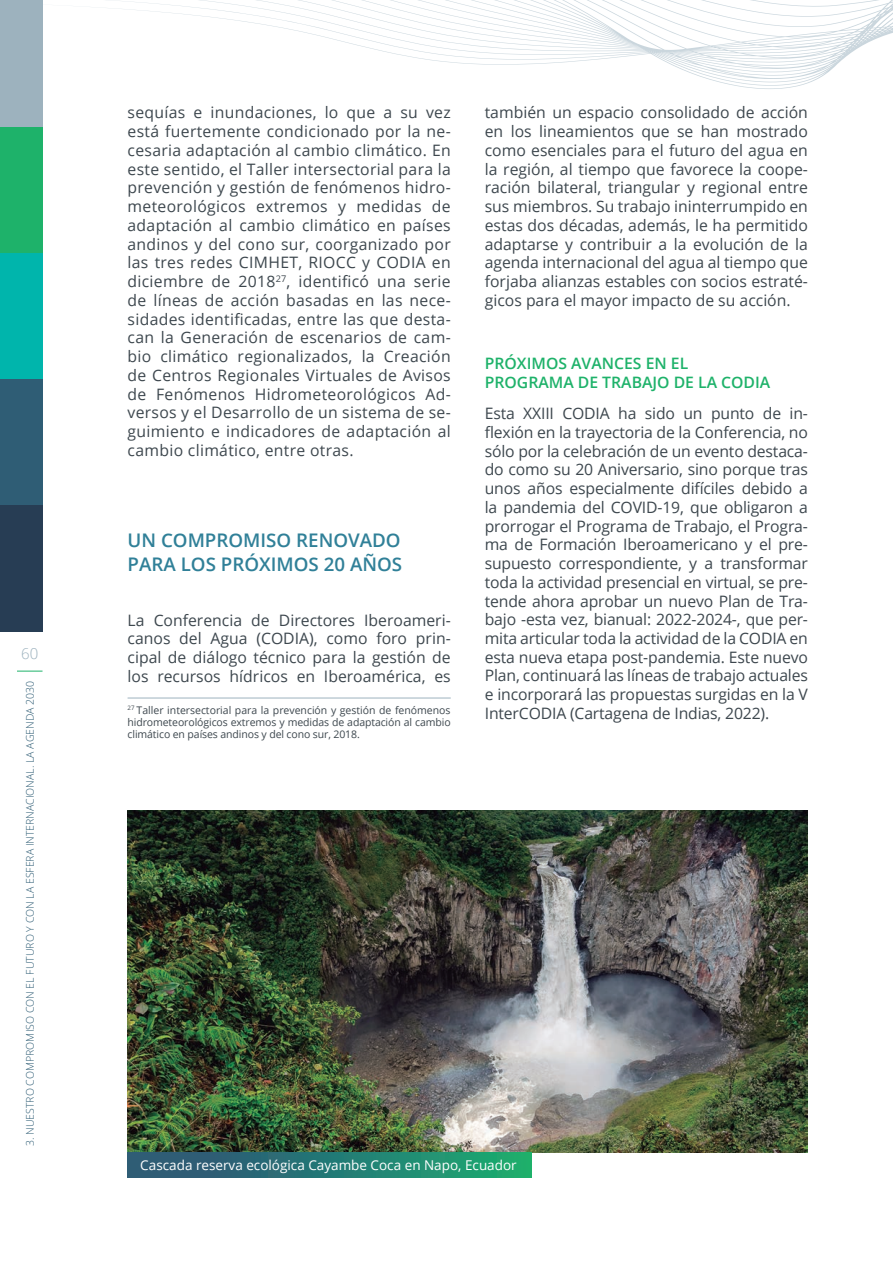
<style>
.page{position:relative;width:893px;height:1263px;background:#fff}
.page>*{position:absolute;margin:0;border:0;box-sizing:border-box;transform-origin:0 0}
.t1{font:600 18.75px/24px "Open Sans";color:#308098}
.t2{font:15.75px/18.8px "Open Sans";color:#3d474e;text-align:justify}
.t3{font:600 15.75px/18.8px "Open Sans";color:#1eb26a}
.t4{font:300 15px "Open Sans";color:#9db2be}
.t5{font:13.5px "Open Sans";color:#fff}
.t6{font:10.5px/12px "Open Sans";letter-spacing:-.01em;color:#3d474e;text-align:justify}
.t7{font:300 10.5px "Open Sans";color:#2f5d75}
</style>
<div class="page">
<svg style="left:118px;top:0;width:775px;height:89px"></svg>
<div style="left:0;top:0;width:43px;height:631px;background:#273d54"></div>
<div style="left:0;top:0;width:43px;height:505px;background:#2f5d75"></div>
<div style="left:0;top:0;width:43px;height:379px;background:#00b5ac"></div>
<div style="left:0;top:0;width:43px;height:253px;background:#1eb26a"></div>
<div style="left:0;top:0;width:43px;height:126px;background:#9db2be"></div>
<svg style="left:17px;top:671px;width:26px;height:1px"></svg>
<img style="left:128px;top:811px;width:680px;height:341px">
<div style="left:128px;top:1152px;width:403px;height:26px;background:linear-gradient(to right,#304f77,#1caa70)"></div>
<hr style="left:128px;top:698px;width:323px;height:1px;background:#9db2be">
<p class="t4" style="left:21px;top:643px;width:19px">60</p>
<p class="t7" style="left:23px;top:1146px;width:466px;rotate:-90deg">3. NUESTRO COMPROMISO CON EL FUTURO Y CON LA ESFERA INTERNACIONAL. LA AGENDA 2030</p>
<p class="t2" style="left:128px;top:103px;width:325px">sequías e inundaciones, lo que a su vez está fuertemente condicionado por la ne&shy;cesaria adaptación al cambio climático. En este sentido, el Taller intersectorial para la prevención y gestión de fenómenos hidro&shy;meteorológicos extremos y medidas de adaptación al cambio climático en países andinos y del cono sur, coorganizado por las tres redes CIMHET, RIOCC y CODIA en diciembre de 2018<sup>27</sup>, identificó una serie de líneas de acción basadas en las nece&shy;sidades identificadas, entre las que desta&shy;can la Generación de escenarios de cam&shy;bio climático regionalizados, la Creación de Centros Regionales Virtuales de Avisos de Fenómenos Hidrometeorológicos Ad&shy;versos y el Desarrollo de un sistema de se&shy;guimiento e indicadores de adaptación al cambio climático, entre otras.</p>
<p class="t1" style="left:128px;top:528px;width:276px">UN COMPROMISO RENOVADO<br>PARA LOS PRÓXIMOS 20 AÑOS</p>
<p class="t2" style="left:128px;top:610px;width:325px">La Conferencia de Directores Iberoameri&shy;canos del Agua (CODIA), como foro prin&shy;cipal de diálogo técnico para la gestión de los recursos hídricos en Iberoamérica, es</p>
<p class="t6" style="left:128px;top:704px;width:325px"><sup>27</sup> Taller intersectorial para la prevención y gestión de fenómenos hidrometeorológicos extremos y medidas de adaptación al cambio climático en países andinos y del cono sur, 2018.</p>
<p class="t2" style="left:485px;top:103px;width:325px">también un espacio consolidado de acción en los lineamientos que se han mostrado como esenciales para el futuro del agua en la región, al tiempo que favorece la coope&shy;ración bilateral, triangular y regional entre sus miembros. Su trabajo ininterrumpido en estas dos décadas, además, le ha permitido adaptarse y contribuir a la evolución de la agenda internacional del agua al tiempo que forjaba alianzas estables con socios estraté&shy;gicos para el mayor impacto de su acción.</p>
<p class="t3" style="left:485px;top:353px;width:287px">PRÓXIMOS AVANCES EN EL<br>PROGRAMA DE TRABAJO DE LA CODIA</p>
<p class="t2" style="left:485px;top:404px;width:325px">Esta XXIII CODIA ha sido un punto de in&shy;flexión en la trayectoria de la Conferencia, no sólo por la celebración de un evento destaca&shy;do como su 20 Aniversario, sino porque tras unos años especialmente difíciles debido a la pandemia del COVID-19, que obligaron a prorrogar el Programa de Trabajo, el Progra&shy;ma de Formación Iberoamericano y el pre&shy;supuesto correspondiente, y a transformar toda la actividad presencial en virtual, se pre&shy;tende ahora aprobar un nuevo Plan de Tra&shy;bajo -esta vez, bianual: 2022-2024-, que per&shy;mita articular toda la actividad de la CODIA en esta nueva etapa post-pandemia. Este nuevo Plan, continuará las líneas de trabajo actuales e incorporará las propuestas surgidas en la V InterCODIA (Cartagena de Indias, 2022).</p>
<p class="t5" style="left:140px;top:1156px;width:378px">Cascada reserva ecológica Cayambe Coca en Napo, Ecuador</p>
</div>
